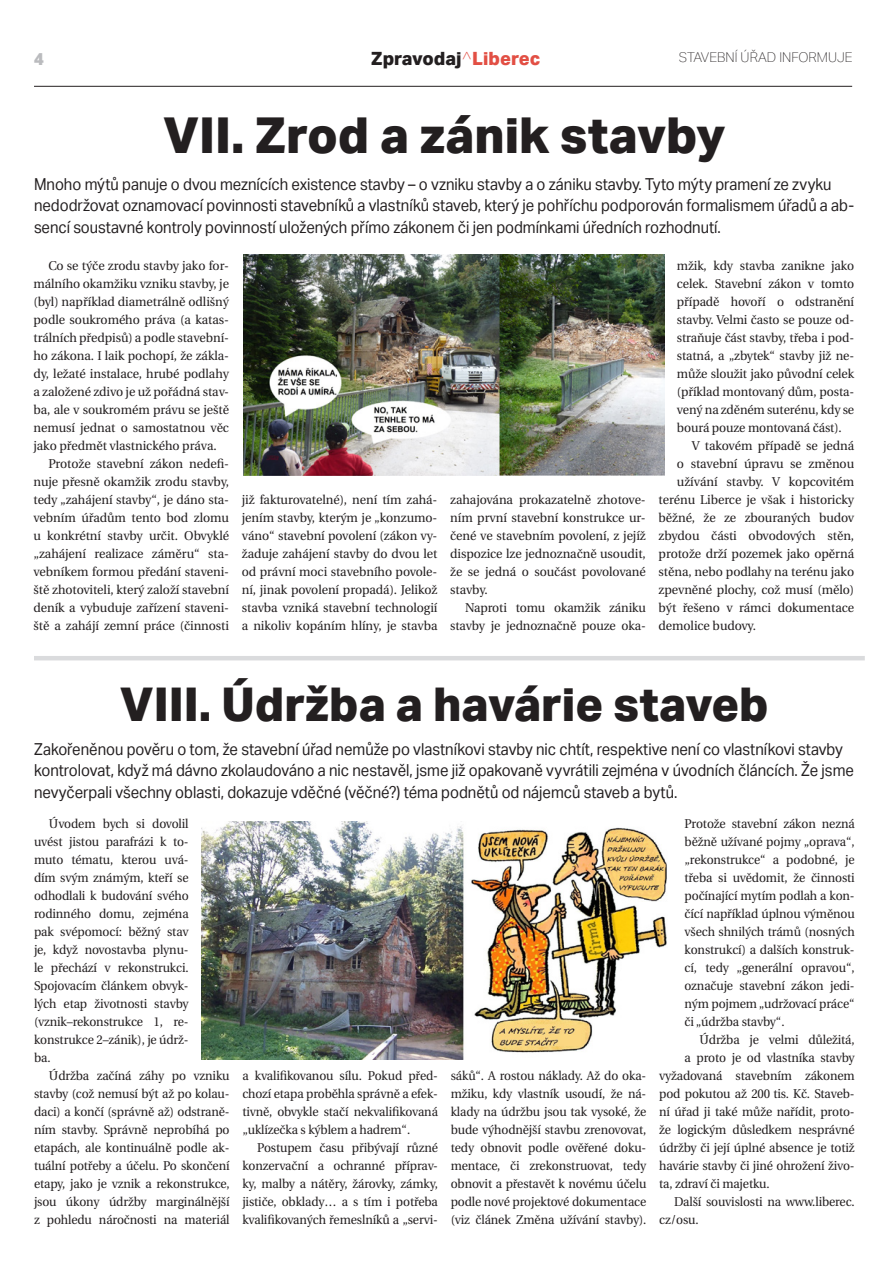
<style>
.page{position:relative;width:893px;height:1263px;background:#fff}
.page>*{position:absolute;margin:0;border:0;box-sizing:border-box;transform-origin:0 0}
.t1{font:800 49.5px "Aktiv Grotesk";color:#231f20}
.t2{font:800 46.5px "Aktiv Grotesk";color:#231f20}
.t3{font:800 18.3px "Aktiv Grotesk";color:#231f20}
.t4{font:16.5px/21.8px "Aktiv Grotesk";color:#231f20;scale:.9 1}
.t5{font:800 16.5px "Open Sans";color:#babbbe}
.t6{font:100 13.5px "Aktiv Grotesk";color:#231f20}
.t7{font:12.75px/18px "Heuristica";letter-spacing:-.01em;color:#231f20;text-align:justify;scale:.95 1}
.t8{font:12.75px/18px "Heuristica";letter-spacing:-.01em;color:#231f20;text-align:justify}
.t9{font:12.75px/18px "Heuristica";letter-spacing:-.01em;color:#231f20;text-align:right;scale:.96 1}
.s1{font-weight:100;color:#e24f44}
.s2{color:#e24f44}
</style>
<div class="page">
<hr style="left:34px;top:86px;width:818px;height:1px;background:#231f20">
<hr style="left:34px;top:656px;width:831px;height:4px;background:#dadbdd">
<img style="left:243px;top:254px;width:421px;height:221px">
<img style="left:201px;top:822px;width:466px;height:238px">
<p class="t5" style="left:34px;top:46px;width:11px">4</p>
<h3 class="t3" style="left:371px;top:47px;width:170px">Zpravodaj<span class="s1">^</span><span class="s2">Liberec</span></h3>
<p class="t6" style="left:679px;top:49px;width:175px">STAVEBNÍ ÚŘAD INFORMUJE</p>
<h1 class="t1" style="left:163px;top:104px;width:564px">VII. Zrod a zánik stavby</h1>
<p class="t4" style="left:34px;top:173px;width:913px">Mnoho mýtů panuje o dvou meznících existence stavby – o vzniku stavby a o zániku stavby. Tyto mýty pramení ze zvyku nedodržovat oznamovací povinnosti stavebníků a vlastníků staveb, který je pohříchu podporován formalismem úřadů a ab&shy;sencí soustavné kontroly povinností uložených přímo zákonem či jen podmínkami úředních rozhodnutí.</p>
<p class="t8" style="left:48px;top:257px;width:182px">Co se týče zrodu stavby jako for-</p>
<p class="t8" style="left:33px;top:275px;width:197px">málního okamžiku vzniku stavby, je</p>
<p class="t8" style="left:33px;top:293px;width:197px">(byl) například diametrálně odlišný</p>
<p class="t8" style="left:33px;top:311px;width:197px">podle soukromého práva (a katas-</p>
<p class="t8" style="left:33px;top:329px;width:197px">trálních předpisů) a podle stavební-</p>
<p class="t8" style="left:33px;top:347px;width:197px">ho zákona. I laik pochopí, že zákla-</p>
<p class="t8" style="left:33px;top:365px;width:197px">dy, ležaté instalace, hrubé podlahy</p>
<p class="t8" style="left:33px;top:383px;width:197px">a založené zdivo je už pořádná stav-</p>
<p class="t8" style="left:33px;top:401px;width:197px">ba, ale v soukromém právu se ještě</p>
<p class="t8" style="left:33px;top:419px;width:197px">nemusí jednat o samostatnou věc</p>
<p class="t8" style="left:33px;top:437px;width:185px">jako předmět vlastnického práva.</p>
<p class="t8" style="left:48px;top:455px;width:182px">Protože stavební zákon nedefi-</p>
<p class="t8" style="left:33px;top:473px;width:197px">nuje přesně okamžik zrodu stavby,</p>
<p class="t8" style="left:33px;top:491px;width:197px">tedy „zahájení stavby“, je dáno sta-</p>
<p class="t8" style="left:33px;top:509px;width:197px">vebním úřadům tento bod zlomu</p>
<p class="t8" style="left:33px;top:527px;width:197px">u konkrétní stavby určit. Obvyklé</p>
<p class="t8" style="left:33px;top:545px;width:197px">„zahájení realizace záměru“ sta-</p>
<p class="t8" style="left:33px;top:563px;width:197px">vebníkem formou předání staveni-</p>
<p class="t8" style="left:33px;top:581px;width:197px">ště zhotoviteli, který založí stavební</p>
<p class="t8" style="left:33px;top:599px;width:197px">deník a vybuduje zařízení staveni-</p>
<p class="t8" style="left:33px;top:617px;width:197px">ště a zahájí zemní práce (činnosti</p>
<p class="t8" style="left:242px;top:491px;width:197px">již fakturovatelné), není tím zahá&shy;jením stavby, kterým je „konzumo&shy;váno“ stavební povolení (zákon vy&shy;žaduje zahájení stavby do dvou let od právní moci stavebního povole&shy;ní, jinak povolení propadá). Jelikož stavba vzniká stavební technologií a nikoliv kopáním hlíny, je stavba</p>
<p class="t8" style="left:450px;top:491px;width:197px">zahajována prokazatelně zhotove&shy;ním první stavební konstrukce ur&shy;čené ve stavebním povolení, z jejíž dispozice lze jednoznačně usoudit, že se jedná o součást povolované stavby.</p>
<p class="t9" style="left:450px;top:599px;width:205px">Naproti tomu okamžik zániku stavby je jednoznačně pouze oka-</p>
<p class="t9" style="left:677px;top:257px;width:186px">mžik, kdy stavba zanikne jako</p>
<p class="t9" style="left:677px;top:275px;width:186px">celek. Stavební zákon v tomto</p>
<p class="t9" style="left:677px;top:293px;width:186px">případě hovoří o odstranění</p>
<p class="t9" style="left:677px;top:311px;width:186px">stavby. Velmi často se pouze od-</p>
<p class="t9" style="left:677px;top:329px;width:186px">straňuje část stavby, třeba i pod-</p>
<p class="t9" style="left:677px;top:347px;width:186px">statná, a „zbytek“ stavby již ne-</p>
<p class="t9" style="left:677px;top:365px;width:186px">může sloužit jako původní celek</p>
<p class="t9" style="left:677px;top:383px;width:186px">(příklad montovaný dům, posta-</p>
<p class="t9" style="left:677px;top:401px;width:186px">vený na zděném suterénu, kdy se</p>
<p class="t9" style="left:677px;top:419px;width:173px">bourá pouze montovaná část).</p>
<p class="t8" style="left:692px;top:437px;width:164px">V takovém případě se jedná</p>
<p class="t8" style="left:677px;top:455px;width:179px">o stavební úpravu se změnou</p>
<p class="t8" style="left:677px;top:473px;width:179px">užívání stavby. V kopcovitém</p>
<p class="t8" style="left:659px;top:491px;width:197px">terénu Liberce je však i historicky</p>
<p class="t8" style="left:659px;top:509px;width:197px">běžné, že ze zbouraných budov</p>
<p class="t8" style="left:659px;top:527px;width:197px">zbydou části obvodových stěn,</p>
<p class="t8" style="left:659px;top:545px;width:197px">protože drží pozemek jako opěrná</p>
<p class="t8" style="left:659px;top:563px;width:197px">stěna, nebo podlahy na terénu jako</p>
<p class="t8" style="left:659px;top:581px;width:197px">zpevněné plochy, což musí (mělo)</p>
<p class="t8" style="left:659px;top:599px;width:197px">být řešeno v rámci dokumentace</p>
<p class="t8" style="left:659px;top:617px;width:99px">demolice budovy.</p>
<h2 class="t2" style="left:120px;top:674px;width:650px">VIII. Údržba a havárie staveb</h2>
<p class="t4" style="left:34px;top:738px;width:912px">Zakořeněnou pověru o tom, že stavební úřad nemůže po vlastníkovi stavby nic chtít, respektive není co vlastníkovi stavby kontrolovat, když má dávno zkolaudováno a nic nestavěl, jsme již opakovaně vyvrátili zejména v úvodních článcích. Že jsme nevyčerpali všechny oblasti, dokazuje vděčné (věčné?) téma podnětů od nájemců staveb a bytů.</p>
<p class="t7" style="left:34px;top:815px;width:164px;text-indent:15px">Úvodem bych si dovolil uvést jistou parafrázi k to&shy;muto tématu, kterou uvá&shy;dím svým známým, kteří se odhodlali k budování svého rodinného domu, zejména pak svépomocí: běžný stav je, když novostavba plynu&shy;le přechází v rekonstrukci.<br>Spojovacím článkem obvyk&shy;lých etap životnosti stavby (vznik–rekonstrukce 1, re&shy;konstrukce 2–zánik), je údrž&shy;ba.</p>
<p class="t7" style="left:34px;top:1067px;width:207px;text-indent:15px">Údržba začíná záhy po vzniku stavby (což nemusí být až po kolau&shy;daci) a končí (správně až) odstraně&shy;ním stavby. Správně neprobíhá po etapách, ale kontinuálně podle ak&shy;tuální potřeby a účelu. Po skončení etapy, jako je vznik a rekonstrukce, jsou úkony údržby marginálnější z pohledu náročnosti na materiál</p>
<p class="t7" style="left:242px;top:1067px;width:207px">a kvalifikovanou sílu. Pokud před&shy;chozí etapa proběhla správně a efek&shy;tivně, obvykle stačí nekvalifikovaná „uklízečka s kýblem a hadrem“.</p>
<p class="t7" style="left:242px;top:1139px;width:207px;text-indent:15px">Postupem času přibývají různé konzervační a ochranné příprav&shy;ky, malby a nátěry, žárovky, zámky, jističe, obklady… a s tím i potřeba kvalifikovaných řemeslníků a „servi-</p>
<p class="t7" style="left:451px;top:1067px;width:207px">sáků“. A rostou náklady. Až do oka&shy;mžiku, kdy vlastník usoudí, že ná&shy;klady na údržbu jsou tak vysoké, že bude výhodnější stavbu zrenovovat, tedy obnovit podle ověřené doku&shy;mentace, či zrekonstruovat, tedy obnovit a přestavět k novému účelu podle nové projektové dokumentace (viz článek Změna užívání stavby).</p>
<p class="t7" style="left:685px;top:815px;width:181px">Protože stavební zákon nezná běžně užívané pojmy „oprava“, „rekonstrukce“ a podobné, je třeba si uvědomit, že činnosti počínající mytím podlah a kon&shy;čící například úplnou výměnou všech shnilých trámů (nosných konstrukcí) a dalších konstruk&shy;cí, tedy „generální opravou“, označuje stavební zákon jedi&shy;ným pojmem „udržovací práce“ či „údržba stavby“.</p>
<p class="t7" style="left:699px;top:1031px;width:165px">Údržba je velmi důležitá,</p>
<p class="t7" style="left:685px;top:1049px;width:181px">a proto je od vlastníka stavby</p>
<p class="t7" style="left:659px;top:1067px;width:207px">vyžadovaná stavebním zákonem</p>
<p class="t7" style="left:659px;top:1085px;width:207px">pod pokutou až 200 tis. Kč. Staveb-</p>
<p class="t7" style="left:659px;top:1103px;width:207px">ní úřad ji také může nařídit, proto-</p>
<p class="t7" style="left:659px;top:1121px;width:207px">že logickým důsledkem nesprávné</p>
<p class="t7" style="left:659px;top:1139px;width:207px">údržby či její úplné absence je totiž</p>
<p class="t7" style="left:659px;top:1157px;width:207px">havárie stavby či jiné ohrožení živo-</p>
<p class="t7" style="left:659px;top:1175px;width:118px">ta, zdraví či majetku.</p>
<p class="t7" style="left:674px;top:1193px;width:192px">Další souvislosti na www.liberec.</p>
<p class="t7" style="left:659px;top:1211px;width:43px">cz/osu.</p>
</div>
